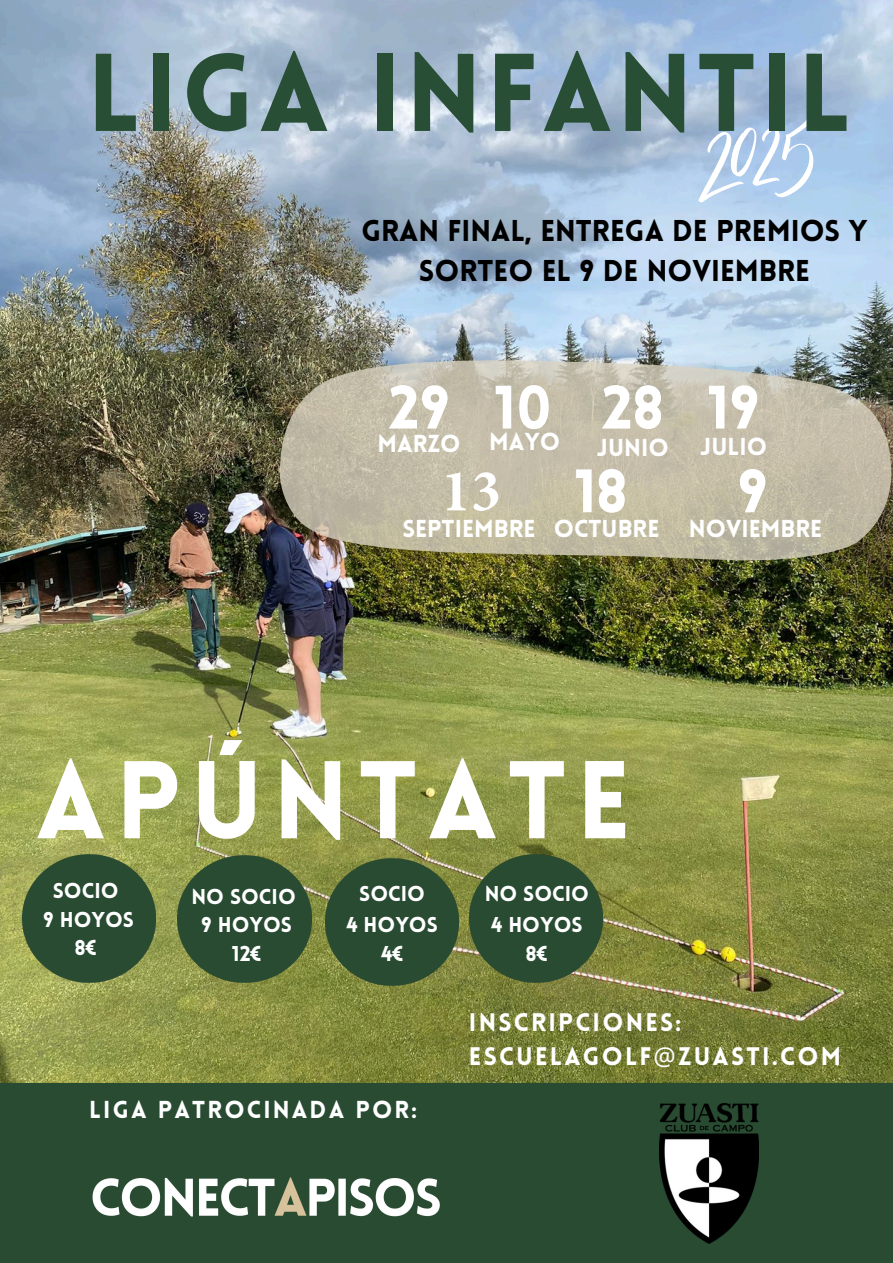
<style>
.page{position:relative;width:893px;height:1263px;background:#fff}
.page>*{position:absolute;margin:0;border:0;box-sizing:border-box;transform-origin:0 0}
.t1{font:900 108px "Lovelo";letter-spacing:.04em;color:#284e36}
.t2{font:900 108px "Lovelo";letter-spacing:.09em;color:#fff}
.t3{font:900 60px "Lovelo";color:#fff}
.t4{font:700 60px "Minion Pro";color:#fff}
.t5{font:900 29.4px/40.5px "Lovelo";color:#000;text-align:center}
.t6{font:900 24.83px/34.3px "Lovelo";letter-spacing:.09em;color:#fff}
.t7{font:900 24px "Lovelo";color:#fff}
.t8{font:900 23.92px "Lovelo";letter-spacing:.09em;color:#fff}
.t9{font:900 21px/28.7px "Lovelo";color:#fff;text-align:center}
.s1{font-family:"Noto Sans";font-weight:400}
</style>
<div class="page">
<img style="left:0;top:0;width:893px;height:1079px">
<div style="left:0;top:1079px;width:893px;height:184px;background:#284b32"></div>
<img style="left:23px;top:855px;width:133px;height:127px">
<img style="left:659px;top:1104px;width:99px;height:140px">
<img style="left:75px;top:1149px;width:381px;height:106px">
<img style="left:469px;top:855px;width:133px;height:127px">
<img style="left:178px;top:855px;width:133px;height:128px">
<img style="left:325px;top:858px;width:134px;height:128px">
<svg style="left:698px;top:118px;width:115px;height:84px"></svg>
<svg style="left:280px;top:360px;width:611px;height:201px;background:#b8b29d"></svg>
<h1 class="t1" style="left:87px;top:50px;width:765px">LIGA INFANTIL</h1>
<p class="t5" style="left:361px;top:213px;width:508px">GRAN FINAL, ENTREGA DE PREMIOS Y<br>SORTEO EL 9 DE NOVIEMBRE</p>
<p class="t3" style="left:388px;top:383px;width:63px">29</p>
<p class="t3" style="left:494px;top:383px;width:60px">10</p>
<p class="t3" style="left:601px;top:383px;width:64px">28</p>
<p class="t3" style="left:707px;top:383px;width:54px">19</p>
<p class="t7" style="left:377px;top:434px;width:85px">MARZO</p>
<p class="t7" style="left:489px;top:432px;width:73px">MAYO</p>
<p class="t7" style="left:597px;top:438px;width:73px">JUNIO</p>
<p class="t7" style="left:700px;top:437px;width:68px">JULIO</p>
<p class="t4" style="left:441px;top:449px;width:61px">13</p>
<p class="t3" style="left:574px;top:467px;width:55px">18</p>
<p class="t3" style="left:737px;top:467px;width:32px">9</p>
<p class="t7" style="left:402px;top:519px;width:135px">SEPTIEMBRE</p>
<h3 class="t7" style="left:554px;top:518px;width:107px">OCTUBRE</h3>
<p class="t7" style="left:689px;top:519px;width:135px">NOVIEMBRE</p>
<p class="t2" style="left:36px;top:757px;width:597px">APÚNTATE</p>
<h2 class="t9" style="left:53px;top:878px;width:67px">SOCIO</h2>
<p class="t9" style="left:43px;top:907px;width:92px">9 HOYOS<br>8€</p>
<h3 class="t9" style="left:191px;top:884px;width:106px">NO SOCIO</h3>
<h3 class="t9" style="left:201px;top:913px;width:92px">9 HOYOS<br>12€</h3>
<h3 class="t9" style="left:359px;top:881px;width:67px">SOCIO</h3>
<h1 class="t9" style="left:346px;top:912px;width:93px">4 HOYOS</h1>
<p class="t9" style="left:381px;top:941px;width:24px">4€</p>
<h3 class="t9" style="left:485px;top:881px;width:106px">NO SOCIO</h3>
<h3 class="t9" style="left:491px;top:912px;width:93px">4 HOYOS</h3>
<h3 class="t9" style="left:526px;top:941px;width:23px">8€</h3>
<p class="t8" style="left:89px;top:1099px;width:329px">LIGA PATROCINADA POR:</p>
<p class="t6" style="left:469px;top:1007px;width:373px">INSCRIPCIONES:<br>ESCUELAGOLF<span class="s1">@</span>ZUASTI.COM</p>
</div>
